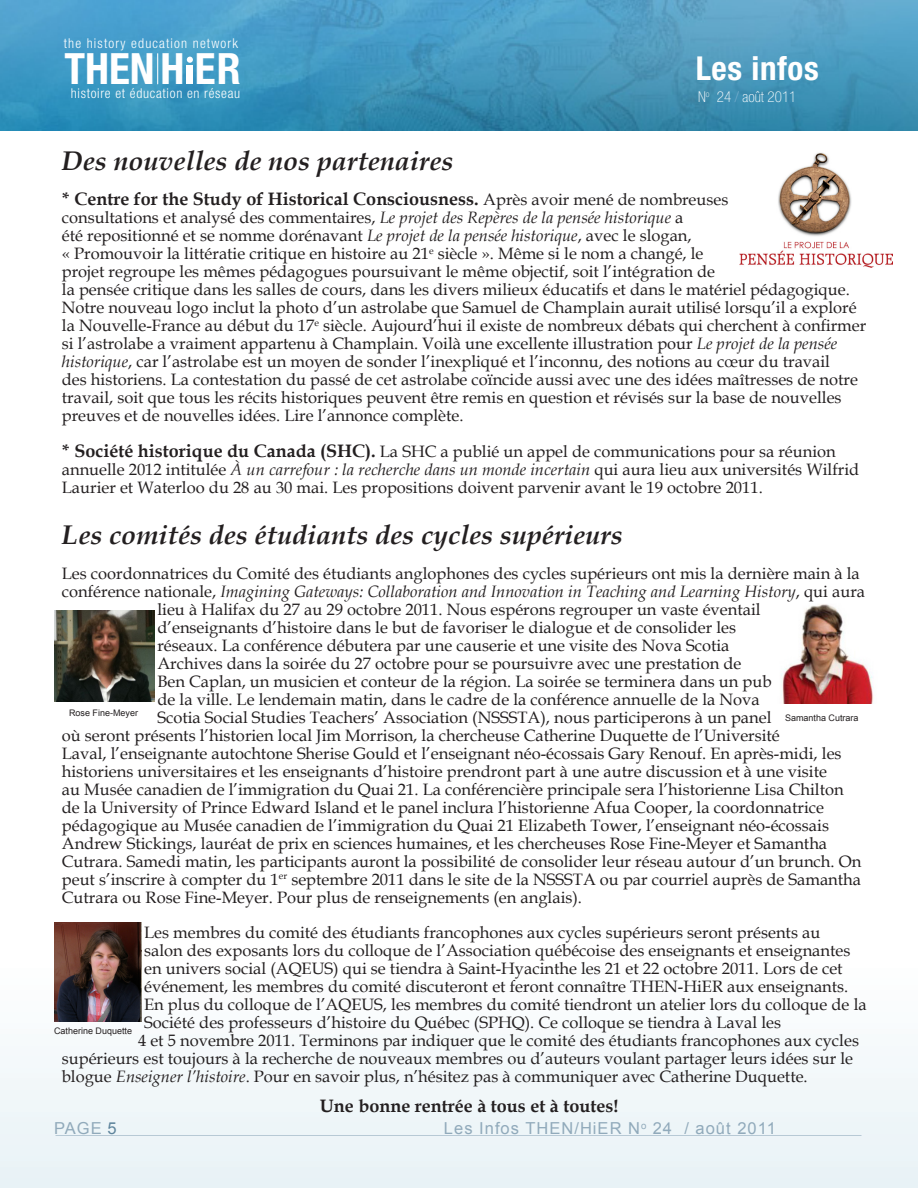
<style>
.page{position:relative;width:918px;height:1188px;background:#fff}
.page>*{position:absolute;margin:0;border:0;box-sizing:border-box;transform-origin:0 0}
.t1{font:700 condensed 43.2px "Helvetica Neue";color:#fff}
.t2{font:700 condensed 33px "Helvetica Neue";letter-spacing:.02em;color:#fff}
.t3{font:italic 700 27px "Book Antiqua";color:#231f20}
.t4{font:700 18px "Book Antiqua";color:#231f20}
.t5{font:16.5px/18px "Book Antiqua";color:#231f20}
.t6{font:italic 16.5px "Book Antiqua";color:#231f20}
.t7{font:16.5px "Arial";letter-spacing:.06em;color:#91aabb}
.t8{font:100 condensed 15px "Helvetica Neue";color:#fff}
.t9{font:300 condensed 13.65px "Helvetica Neue";letter-spacing:.05em;color:#fff}
.t10{font:300 condensed 13.65px "Helvetica Neue";letter-spacing:.07em;color:#fff}
.t11{font:9px "Arial";color:#231f20}
.s1{color:#7fb3d1}
.s2{font-weight:400;font-size:16.5px}
.s3{font-style:italic}
.s4{font-weight:700;font-size:18px}
.s5{font-style:normal}
.s6{color:#5e849c}
</style>
<div class="page">
<div style="left:0;top:963px;width:918px;height:225px;background:#f3f8fa"></div>
<hr style="left:56px;top:1135px;width:805px;height:1px;background:#003b62">
<img style="left:0;top:0;width:918px;height:130px">
<hr style="left:157px;top:53px;width:1px;height:31px;background:#fff">
<div style="left:187px;top:66px;width:6px;height:18px;background:#fff"></div>
<svg style="left:187px;top:57px;width:6px;height:6px"></svg>
<img style="left:54px;top:610px;width:100px;height:92px">
<img style="left:781px;top:604px;width:93px;height:100px">
<img style="left:54px;top:922px;width:87px;height:100px">
<img style="left:740px;top:152px;width:153px;height:116px">
<p class="t10" style="left:64px;top:35px;width:176px">the history education network</p>
<p class="t9" style="left:71px;top:85px;width:171px">histoire et éducation en réseau</p>
<h1 class="t1" style="left:64px;top:43px;width:178px">THENH ER</h1>
<p class="t2" style="left:696px;top:48px;width:125px">Les infos</p>
<p class="t8" style="left:698px;top:88px;width:100px">N<sup>o</sup> 24 <span class="s1">/</span> août 2011</p>
<p class="t3" style="left:62px;top:142px;width:393px">Des nouvelles de nos partenaires</p>
<p class="t4" style="left:62px;top:187px;width:668px">* Centre for the Study of Historical Consciousness. <span class="s2">Après avoir mené de nombreuses</span></p>
<p class="t5" style="left:62px;top:208px;width:806px">consultations et analysé des commentaires, <span class="s3">Le projet des Repères de la pensée historique</span> a<br>été repositionné et se nomme dorénavant <span class="s3">Le projet de la pensée historique</span>, avec le slogan,<br>« Promouvoir la littératie critique en histoire au 21<sup>e</sup> siècle ». Même si le nom a changé, le<br>projet regroupe les mêmes pédagogues poursuivant le même objectif, soit l’intégration de<br>la pensée critique dans les salles de cours, dans les divers milieux éducatifs et dans le matériel pédagogique.<br>Notre nouveau logo inclut la photo d’un astrolabe que Samuel de Champlain aurait utilisé lorsqu’il a exploré la Nouvelle-France au début du 17<sup>e</sup> siècle. Aujourd’hui il existe de nombreux débats qui cherchent à confirmer si l’astrolabe a vraiment appartenu à Champlain. Voilà une excellente illustration pour <span class="s3">Le projet de la pensée historique</span>, car l’astrolabe est un moyen de sonder l’inexpliqué et l’inconnu, des notions au cœur du travail<br>des historiens. La contestation du passé de cet astrolabe coïncide aussi avec une des idées maîtresses de notre travail, soit que tous les récits historiques peuvent être remis en question et révisés sur la base de nouvelles preuves et de nouvelles idées. Lire l’annonce complète.</p>
<p class="t5" style="left:62px;top:442px;width:799px"><span class="s4">* Société historique du Canada (SHC).</span> La SHC a publié un appel de communications pour sa réunion annuelle 2012 intitulée <span class="s3">À un carrefour : la recherche dans un monde incertain</span> qui aura lieu aux universités Wilfrid<br>Laurier et Waterloo du 28 au 30 mai. Les propositions doivent parvenir avant le 19 octobre 2011.</p>
<p class="t3" style="left:62px;top:516px;width:562px">Les comités des étudiants des cycles supérieurs</p>
<p class="t5" style="left:62px;top:564px;width:800px">Les coordonnatrices du Comité des étudiants anglophones des cycles supérieurs ont mis la dernière main à la</p>
<p class="t6" style="left:62px;top:580px;width:805px"><span class="s5">conférence nationale,</span> Imagining Gateways: Collaboration and Innovation in Teaching and Learning History<span class="s5">, qui aura</span></p>
<p class="t5" style="left:157px;top:600px;width:605px">lieu à Halifax du 27 au 29 octobre 2011. Nous espérons regrouper un vaste éventail</p>
<p class="t5" style="left:157px;top:618px;width:580px">d’enseignants d’histoire dans le but de favoriser le dialogue et de consolider les</p>
<p class="t5" style="left:157px;top:636px;width:574px">réseaux. La conférence débutera par une causerie et une visite des Nova Scotia</p>
<p class="t5" style="left:157px;top:654px;width:586px">Archives dans la soirée du 27 octobre pour se poursuivre avec une prestation de</p>
<p class="t5" style="left:157px;top:672px;width:616px">Ben Caplan, un musicien et conteur de la région. La soirée se terminera dans un pub</p>
<p class="t5" style="left:157px;top:690px;width:604px">de la ville. Le lendemain matin, dans le cadre de la conférence annuelle de la Nova</p>
<p class="t5" style="left:157px;top:708px;width:616px">Scotia Social Studies Teachers’ Association (NSSSTA), nous participerons à un panel</p>
<p class="t5" style="left:62px;top:726px;width:719px">où seront présents l’historien local Jim Morrison, la chercheuse Catherine Duquette de l’Université</p>
<p class="t5" style="left:62px;top:744px;width:781px">Laval, l’enseignante autochtone Sherise Gould et l’enseignant néo-écossais Gary Renouf. En après-midi, les</p>
<p class="t5" style="left:62px;top:762px;width:767px">historiens universitaires et les enseignants d’histoire prendront part à une autre discussion et à une visite</p>
<p class="t5" style="left:62px;top:780px;width:783px">au Musée canadien de l’immigration du Quai 21. La conférencière principale sera l’historienne Lisa Chilton</p>
<p class="t5" style="left:62px;top:798px;width:764px">de la University of Prince Edward Island et le panel inclura l’historienne Afua Cooper, la coordonnatrice</p>
<p class="t5" style="left:62px;top:816px;width:769px">pédagogique au Musée canadien de l’immigration du Quai 21 Elizabeth Tower, l’enseignant néo-écossais</p>
<p class="t5" style="left:62px;top:834px;width:767px">Andrew Stickings, lauréat de prix en sciences humaines, et les chercheuses Rose Fine-Meyer et Samantha</p>
<p class="t5" style="left:62px;top:852px;width:801px">Cutrara. Samedi matin, les participants auront la possibilité de consolider leur réseau autour d’un brunch. On</p>
<p class="t5" style="left:62px;top:870px;width:801px">peut s’inscrire à compter du 1<sup>er</sup> septembre 2011 dans le site de la NSSSTA ou par courriel auprès de Samantha</p>
<p class="t5" style="left:62px;top:888px;width:522px">Cutrara ou Rose Fine-Meyer. Pour plus de renseignements (en anglais).</p>
<p class="t5" style="left:144px;top:923px;width:724px">Les membres du comité des étudiants francophones aux cycles supérieurs seront présents au<br>salon des exposants lors du colloque de l’Association québécoise des enseignants et enseignantes en univers social (AQEUS) qui se tiendra à Saint-Hyacinthe les 21 et 22 octobre 2011. Lors de cet événement, les membres du comité discuteront et feront connaître THEN-HiER aux enseignants.<br>En plus du colloque de l’AQEUS, les membres du comité tiendront un atelier lors du colloque de la Société des professeurs d’histoire du Québec (SPHQ). Ce colloque se tiendra à Laval les</p>
<p class="t5" style="left:62px;top:1031px;width:799px;text-indent:76px">4 et 5 novembre 2011. Terminons par indiquer que le comité des étudiants francophones aux cycles supérieurs est toujours à la recherche de nouveaux membres ou d’auteurs voulant partager leurs idées sur le blogue <span class="s3">Enseigner l’histoire</span>. Pour en savoir plus, n’hésitez pas à communiquer avec Catherine Duquette.</p>
<p class="t4" style="left:320px;top:1094px;width:300px">Une bonne rentrée à tous et à toutes!</p>
<p class="t11" style="left:69px;top:707px;width:71px">Rose Fine-Meyer</p>
<p class="t11" style="left:785px;top:711px;width:75px">Samantha Cutrara</p>
<p class="t11" style="left:54px;top:1025px;width:80px">Catherine Duquette</p>
<p class="t7" style="left:54px;top:1117px;width:64px">PAGE <span class="s6">5</span></p>
<p class="t7" style="left:444px;top:1117px;width:333px">Les Infos THEN/HiER N<sup>o</sup> 24 / août 2011</p>
</div>
